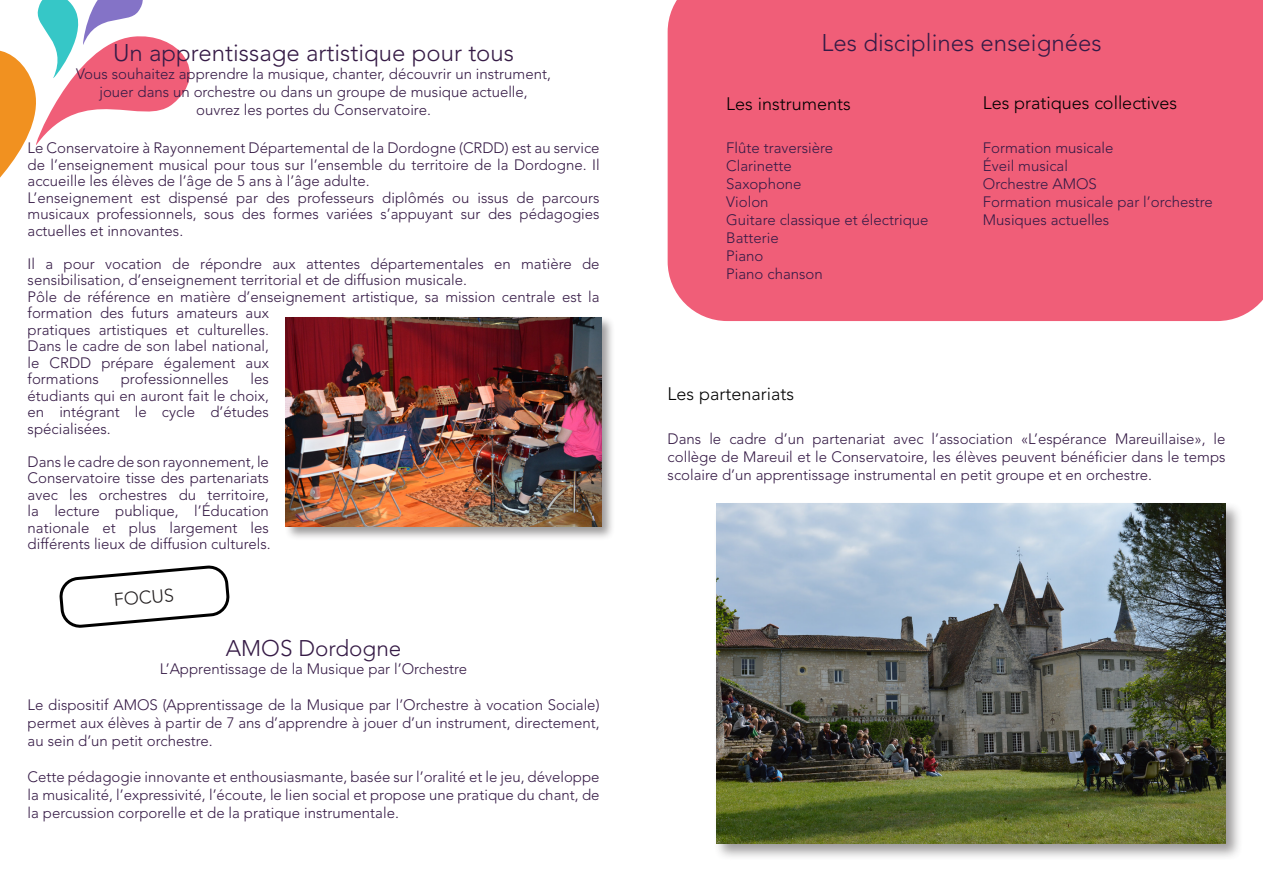
<style>
.page{position:relative;width:1263px;height:893px;background:#fff}
.page>*{position:absolute;margin:0;border:0;box-sizing:border-box;transform-origin:0 0}
.t1{font:300 24px "Avenir";color:#361b46}
.t2{font:300 22.5px "Avenir";color:#361b46}
.t3{font:300 18px "Avenir";color:#000}
.t4{font:300 18px "Avenir";color:#231f20}
.t5{font:300 15px/16.5px "Avenir";color:#361b46;text-align:justify}
</style>
<div class="page">
<svg style="left:0;top:0;width:190px;height:178px"></svg>
<div style="left:668px;top:0;width:595px;height:321px;background:#f05e78"></div>
<div style="left:284px;top:315px;width:331px;height:226px;background:#231f20;opacity:.45"></div>
<img style="left:286px;top:317px;width:315px;height:210px">
<svg style="left:59px;top:566px;width:170px;height:61px"></svg>
<div style="left:714px;top:501px;width:529px;height:359px;background:#231f20;opacity:.45"></div>
<img style="left:716px;top:504px;width:509px;height:339px">
<p class="t1" style="left:113px;top:39px;width:403px">Un apprentissage artistique pour tous</p>
<p class="t5" style="left:76px;top:66px;width:476px">Vous souhaitez apprendre la musique, chanter, découvrir un instrument,</p>
<p class="t5" style="left:99px;top:84px;width:430px">jouer dans un orchestre ou dans un groupe de musique actuelle,</p>
<p class="t5" style="left:196px;top:102px;width:236px">ouvrez les portes du Conservatoire.</p>
<p class="t5" style="left:28px;top:140px;width:573px">Le Conservatoire à Rayonnement Départemental de la Dordogne (CRDD) est au service de l’enseignement musical pour tous sur l’ensemble du territoire de la Dordogne. Il accueille les élèves de l’âge de 5 ans à l’âge adulte.</p>
<p class="t5" style="left:28px;top:189px;width:573px">L’enseignement est dispensé par des professeurs diplômés ou issus de parcours musicaux professionnels, sous des formes variées s’appuyant sur des pédagogies actuelles et innovantes.</p>
<p class="t5" style="left:28px;top:255px;width:573px">Il a pour vocation de répondre aux attentes départementales en matière de sensibilisation, d’enseignement territorial et de diffusion musicale.</p>
<p class="t5" style="left:28px;top:288px;width:573px;text-align:left">Pôle de référence en matière d’enseignement artistique, sa mission centrale est la formation des futurs amateurs aux<br>pratiques artistiques et culturelles.<br>Dans le cadre de son label national,<br>le CRDD prépare également aux<br>formations</p>
<p class="t5" style="left:121px;top:371px;width:109px">professionnelles</p>
<p class="t5" style="left:28px;top:371px;width:243px;text-indent:223px">les étudiants qui en auront fait le choix, en intégrant le cycle d’études spécialisées.</p>
<p class="t5" style="left:28px;top:453px;width:245px;text-align:left">Dans le cadre de son rayonnement, le Conservatoire tisse des partenariats avec les orchestres du territoire, la lecture publique, l’Éducation nationale et plus largement les différents lieux de diffusion culturels.</p>
<p class="t4" style="left:113px;top:589px;width:62px;rotate:-5deg">FOCUS</p>
<p class="t2" style="left:226px;top:635px;width:177px">AMOS Dordogne</p>
<p class="t5" style="left:160px;top:660px;width:309px">L’Apprentissage de la Musique par l’Orchestre</p>
<p class="t5" style="left:28px;top:695px;width:573px;line-height:18px">Le dispositif AMOS (Apprentissage de la Musique par l’Orchestre à vocation Sociale) permet aux élèves à partir de 7 ans d’apprendre à jouer d’un instrument, directement, au sein d’un petit orchestre.</p>
<p class="t5" style="left:28px;top:767px;width:573px;line-height:18px">Cette pédagogie innovante et enthousiasmante, basée sur l’oralité et le jeu, développe la musicalité, l’expressivité, l’écoute, le lien social et propose une pratique du chant, de la percussion corporelle et de la pratique instrumentale.</p>
<p class="t1" style="left:821px;top:28px;width:282px">Les disciplines enseignées</p>
<p class="t3" style="left:726px;top:93px;width:126px">Les instruments</p>
<p class="t5" style="left:726px;top:139px;width:108px">Flûte traversière</p>
<p class="t5" style="left:726px;top:157px;width:67px">Clarinette</p>
<p class="t5" style="left:726px;top:175px;width:77px">Saxophone</p>
<p class="t5" style="left:726px;top:193px;width:44px">Violon</p>
<p class="t5" style="left:726px;top:211px;width:204px">Guitare classique et électrique</p>
<p class="t5" style="left:726px;top:229px;width:54px">Batterie</p>
<p class="t5" style="left:726px;top:247px;width:39px">Piano</p>
<p class="t5" style="left:726px;top:265px;width:98px">Piano chanson</p>
<p class="t3" style="left:983px;top:93px;width:196px">Les pratiques collectives</p>
<p class="t5" style="left:983px;top:139px;width:132px">Formation musicale</p>
<p class="t5" style="left:983px;top:157px;width:86px">Éveil musical</p>
<p class="t5" style="left:983px;top:175px;width:115px">Orchestre AMOS</p>
<p class="t5" style="left:983px;top:193px;width:231px">Formation musicale par l’orchestre</p>
<p class="t5" style="left:983px;top:211px;width:128px">Musiques actuelles</p>
<p class="t3" style="left:668px;top:384px;width:128px">Les partenariats</p>
<p class="t5" style="left:668px;top:430px;width:559px;line-height:18px">Dans le cadre d’un partenariat avec l’association «L’espérance Mareuillaise», le collège de Mareuil et le Conservatoire, les élèves peuvent bénéficier dans le temps scolaire d’un apprentissage instrumental en petit groupe et en orchestre.</p>
</div>
